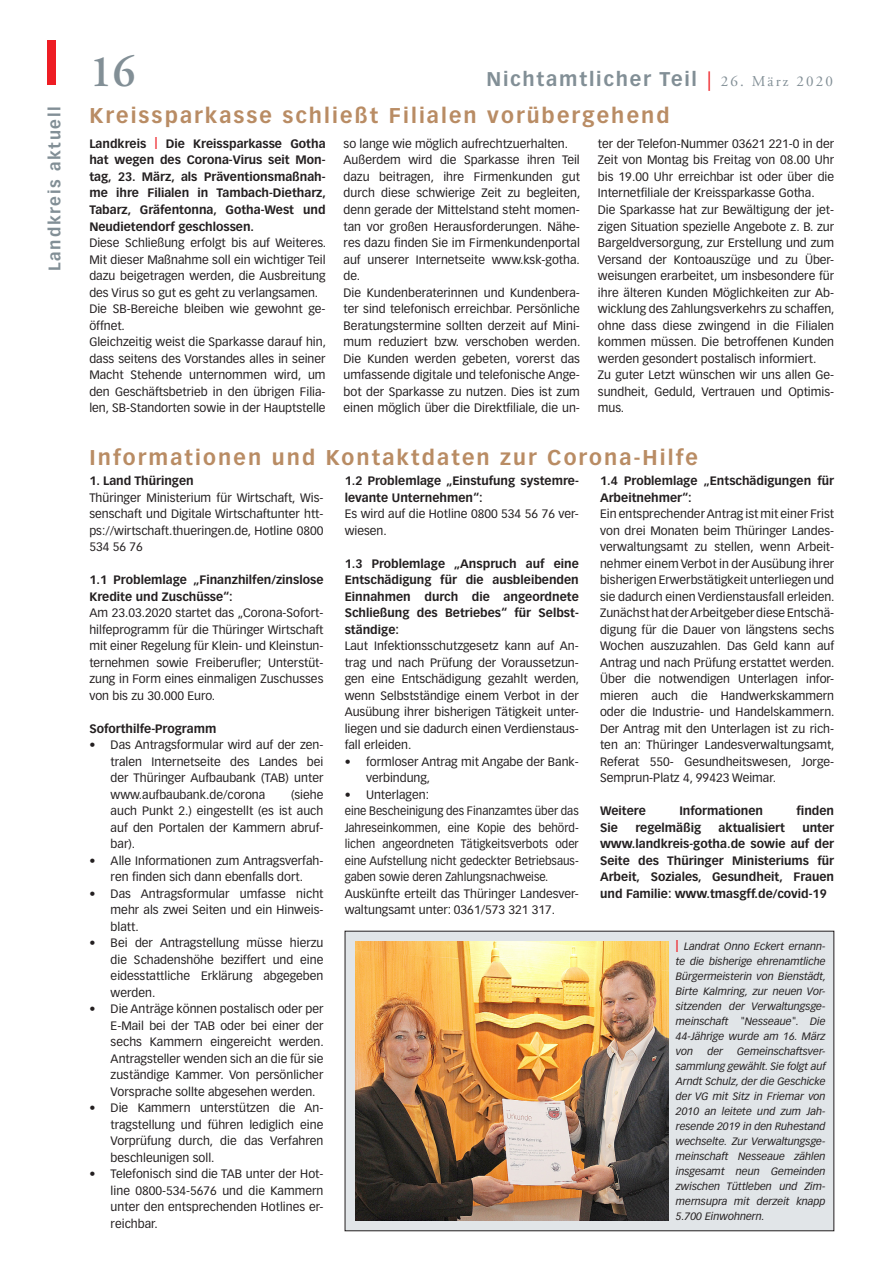
<style>
.page{position:relative;width:881px;height:1263px;background:#fff}
.page>*{position:absolute;margin:0;border:0;box-sizing:border-box;transform-origin:0 0}
.KOPF_Seite{font:600 45px "Adobe Garamond LT";color:#828f96}
.Überschrift{font:700 21px "Vectora LT";letter-spacing:.1em;color:#b98c64}
.überschrift_titel{font:700 21px "Vectora LT";letter-spacing:.1em;color:#b98c64}
.AMT_Kopzeile_1{font:700 19.5px "Vectora LT";letter-spacing:.09em;color:#828f96}
.Balken_Hochkant{font:700 16.5px "Vectora LT";letter-spacing:.1em;color:#828f96}
.Einzug_0_5{font:12px/16.5px "Vectora LT";color:#231f20;text-align:justify}
.Normalfett{font:700 12px/16.5px "Vectora LT";color:#231f20;text-align:justify}
.Einzug_0_5-2{font:12px/16.5px "Vectora LT";color:#231f20;text-align:justify;scale:.94 1}
.Bildunterschrift{font:italic 10.5px/15px "Vectora LT";color:#231f20;text-align:justify}
.s1{font-weight:400;color:#ee1d23}
.s2{font-family:"Adobe Garamond LT";font-weight:400;font-size:15px}
.s3{color:#ee1d23}
.s4{font-weight:700;font-style:normal;font-size:12px;color:#ee1d23}
</style>
<div class="page">
<div style="left:47px;top:40px;width:8px;height:45px;background:#ee1d23"></div>
<div style="left:345px;top:931px;width:488px;height:300px;background:#e1e5e8"></div>
<div style="left:344px;top:931px;width:489px;height:300px;border:1px solid #231f20"></div>
<img style="left:355px;top:942px;width:313px;height:279px">
<p class="Balken_Hochkant" style="left:45px;top:271px;width:166px;rotate:-90deg">Landkreis aktuell</p>
<p class="KOPF_Seite" style="left:89px;top:45px;width:47px">16</p>
<p class="AMT_Kopzeile_1" style="left:486px;top:67px;width:348px">Nichtamtlicher Teil <span class="s1">|</span> <span class="s2">26. März 2020</span></p>
<p class="Überschrift" style="left:89px;top:103px;width:581px">Kreissparkasse schließt Filialen vorübergehend</p>
<p class="Normalfett" style="left:89px;top:135px;width:238px">Landkreis <span class="s3">|</span> Die Kreissparkasse Gotha hat wegen des Corona-Virus seit Mon&shy;tag, 23. März, als Präventionsmaßnah&shy;me ihre Filialen in Tambach-Dietharz, Tabarz, Gräfentonna, Gotha-West und Neudietendorf geschlossen.</p>
<p class="Einzug_0_5" style="left:89px;top:235px;width:238px">Diese Schließung erfolgt bis auf Weiteres.<br>Mit dieser Maßnahme soll ein wichtiger Teil dazu beigetragen werden, die Ausbreitung des Virus so gut es geht zu verlangsamen.</p>
<p class="Einzug_0_5" style="left:89px;top:301px;width:238px">Die SB-Bereiche bleiben wie gewohnt ge&shy;öffnet.</p>
<p class="Einzug_0_5" style="left:89px;top:334px;width:238px">Gleichzeitig weist die Sparkasse darauf hin, dass seitens des Vorstandes alles in seiner Macht Stehende unternommen wird, um den Geschäftsbetrieb in den übrigen Filia&shy;len, SB-Standorten sowie in der Hauptstelle</p>
<p class="Einzug_0_5" style="left:597px;top:136px;width:238px">ter der Telefon-Nummer 03621 221-0 in der Zeit von Montag bis Freitag von 08.00 Uhr bis 19.00 Uhr erreichbar ist oder über die Internetfiliale der Kreissparkasse Gotha.</p>
<p class="Einzug_0_5" style="left:597px;top:202px;width:238px">Die Sparkasse hat zur Bewältigung der jet&shy;zigen Situation spezielle Angebote z. B. zur Bargeldversorgung, zur Erstellung und zum Versand der Kontoauszüge und zu Über&shy;weisungen erarbeitet, um insbesondere für ihre älteren Kunden Möglichkeiten zur Ab&shy;wicklung des Zahlungsverkehrs zu schaffen, ohne dass diese zwingend in die Filialen kommen müssen. Die betroffenen Kunden werden gesondert postalisch informiert.</p>
<p class="Einzug_0_5" style="left:597px;top:367px;width:238px">Zu guter Letzt wünschen wir uns allen Ge&shy;sundheit, Geduld, Vertrauen und Optimis&shy;mus.</p>
<p class="überschrift_titel" style="left:89px;top:444px;width:610px">Informationen und Kontaktdaten zur Corona-Hilfe</p>
<p class="Normalfett" style="left:89px;top:473px;width:106px">1. Land Thüringen</p>
<p class="Einzug_0_5" style="left:89px;top:489px;width:235px">Thüringer Ministerium für Wirtschaft, Wis&shy;senschaft und Digitale Wirtschaftunter htt&shy;ps://wirtschaft.thueringen.de, Hotline 0800<br>534 56 76</p>
<p class="Normalfett" style="left:89px;top:572px;width:235px">1.1 Problemlage „Finanzhilfen/zinslose<br>Kredite und Zuschüsse“:</p>
<p class="Einzug_0_5" style="left:89px;top:605px;width:235px">Am 23.03.2020 startet das „Corona-Sofort&shy;hilfeprogramm für die Thüringer Wirtschaft mit einer Regelung für Klein- und Kleinstun&shy;ternehmen sowie Freiberufler; Unterstüt&shy;zung in Form eines einmaligen Zuschusses von bis zu 30.000 Euro.</p>
<p class="Normalfett" style="left:89px;top:720px;width:128px">Soforthilfe-Programm</p>
<p class="Einzug_0_5" style="left:111px;top:737px;width:214px;text-indent:-21px">• Das Antragsformular wird auf der zen&shy;tralen Internetseite des Landes bei der Thüringer Aufbaubank (TAB) unter www.aufbaubank.de/corona</p>
<p class="Einzug_0_5" style="left:343px;top:136px;width:226px">so lange wie möglich aufrechtzuerhalten.</p>
<p class="Einzug_0_5" style="left:343px;top:152px;width:238px">Außerdem wird die Sparkasse ihren Teil dazu beitragen, ihre Firmenkunden gut durch diese schwierige Zeit zu begleiten, denn gerade der Mittelstand steht momen&shy;tan vor großen Herausforderungen. Nähe&shy;res dazu finden Sie im Firmenkundenportal auf unserer Internetseite www.ksk-gotha. de.</p>
<p class="Einzug_0_5" style="left:343px;top:284px;width:238px">Die Kundenberaterinnen und Kundenbera&shy;ter sind telefonisch erreichbar. Persönliche Beratungstermine sollten derzeit auf Mini&shy;mum reduziert bzw. verschoben werden.<br>Die Kunden werden gebeten, vorerst das umfassende digitale und telefonische Ange&shy;bot der Sparkasse zu nutzen. Dies ist zum einen möglich über die Direktfiliale, die un-</p>
<p class="Normalfett" style="left:344px;top:473px;width:235px">1.2 Problemlage „Einstufung systemre&shy;levante Unternehmen“:</p>
<p class="Einzug_0_5" style="left:344px;top:506px;width:235px">Es wird auf die Hotline 0800 534 56 76 ver&shy;wiesen.</p>
<p class="Normalfett" style="left:344px;top:555px;width:235px">1.3 Problemlage „Anspruch auf eine Entschädigung für die ausbleibenden Einnahmen durch die angeordnete Schließung des Betriebes“ für Selbst&shy;ständige:</p>
<p class="Einzug_0_5" style="left:344px;top:638px;width:236px">Laut Infektionsschutzgesetz kann auf An&shy;trag und nach Prüfung der Voraussetzun&shy;gen eine Entschädigung gezahlt werden, wenn Selbstständige einem Verbot in der Ausübung ihrer bisherigen Tätigkeit unter&shy;liegen und sie dadurch einen Verdienstaus&shy;fall erleiden.</p>
<p class="Einzug_0_5" style="left:366px;top:753px;width:214px;text-indent:-21px">• formloser Antrag mit Angabe der Bank&shy;verbindung,</p>
<p class="Einzug_0_5" style="left:344px;top:786px;width:86px">• Unterlagen:</p>
<p class="Einzug_0_5-2" style="left:344px;top:803px;width:250px">eine Bescheinigung des Finanzamtes über das Jahreseinkommen, eine Kopie des behörd&shy;lichen angeordneten Tätigkeitsverbots oder eine Aufstellung nicht gedeckter Betriebsaus&shy;gaben sowie deren Zahlungsnachweise.</p>
<p class="Einzug_0_5" style="left:344px;top:885px;width:235px">Auskünfte erteilt das Thüringer Landesver&shy;waltungsamt unter: 0361/573 321 317.</p>
<p class="Normalfett" style="left:600px;top:473px;width:235px">1.4 Problemlage „Entschädigungen für<br>Arbeitnehmer“:</p>
<p class="Einzug_0_5" style="left:600px;top:506px;width:236px">Ein entsprechender Antrag ist mit einer Frist von drei Monaten beim Thüringer Landes&shy;verwaltungsamt zu stellen, wenn Arbeit&shy;nehmer einem Verbot in der Ausübung ihrer bisherigen Erwerbstätigkeit unterliegen und sie dadurch einen Verdienstausfall erleiden.<br>Zunächst hat der Arbeitgeber diese Entschä&shy;digung für die Dauer von längstens sechs Wochen auszuzahlen. Das Geld kann auf Antrag und nach Prüfung erstattet werden.<br>Über die notwendigen Unterlagen infor&shy;mieren auch die Handwerkskammern oder die Industrie- und Handelskammern.<br>Der Antrag mit den Unterlagen ist zu rich&shy;ten an: Thüringer Landesverwaltungsamt, Referat 550- Gesundheitswesen, Jorge-Semprun-Platz 4, 99423 Weimar.</p>
<p class="Normalfett" style="left:600px;top:803px;width:47px">Weitere</p>
<p class="Normalfett" style="left:679px;top:803px;width:85px">Informationen</p>
<p class="Normalfett" style="left:796px;top:803px;width:39px">finden</p>
<p class="Normalfett" style="left:600px;top:819px;width:19px">Sie</p>
<p class="Normalfett" style="left:635px;top:819px;width:67px">regelmäßig</p>
<p class="Normalfett" style="left:718px;top:819px;width:68px">aktualisiert</p>
<p class="Einzug_0_5" style="left:111px;top:786px;width:214px;text-indent:180px">(siehe auch Punkt 2.) eingestellt (es ist auch auf den Portalen der Kammern abruf&shy;bar).</p>
<p class="Einzug_0_5" style="left:89px;top:852px;width:235px;text-align:center">• Alle Informationen zum Antragsverfah&shy;ren finden sich dann ebenfalls dort.</p>
<p class="Einzug_0_5" style="left:111px;top:885px;width:214px;text-indent:-21px">• Das Antragsformular umfasse nicht mehr als zwei Seiten und ein Hinweis&shy;blatt.</p>
<p class="Einzug_0_5" style="left:111px;top:935px;width:214px;text-indent:-21px">• Bei der Antragstellung müsse hierzu die Schadenshöhe beziffert und eine eidesstattliche Erklärung abgegeben werden.</p>
<p class="Einzug_0_5" style="left:111px;top:1001px;width:215px;text-indent:-21px">• Die Anträge können postalisch oder per E-Mail bei der TAB oder bei einer der sechs Kammern eingereicht werden.<br>Antragsteller wenden sich an die für sie zuständige Kammer. Von persönlicher Vorsprache sollte abgesehen werden.</p>
<p class="Einzug_0_5" style="left:111px;top:1100px;width:214px;text-indent:-21px">• Die Kammern unterstützen die An&shy;tragstellung und führen lediglich eine Vorprüfung durch, die das Verfahren beschleunigen soll.</p>
<p class="Einzug_0_5" style="left:111px;top:1166px;width:214px;text-indent:-21px">• Telefonisch sind die TAB unter der Hot&shy;line 0800-534-5676 und die Kammern unter den entsprechenden Hotlines er&shy;reichbar.</p>
<p class="Normalfett" style="left:600px;top:819px;width:235px;text-indent:202px">unter www.landkreis-gotha.de sowie auf der Seite des Thüringer Ministeriums für Arbeit, Soziales, Gesundheit, Frauen und Familie: www.tmasgff.de/covid-19</p>
<p class="Bildunterschrift" style="left:675px;top:939px;width:152px"><span class="s4">|</span> Landrat Onno Eckert ernann&shy;te die bisherige ehrenamtliche Bürgermeisterin von Bienstädt, Birte Kalmring, zur neuen Vor&shy;sitzenden der Verwaltungsge&shy;meinschaft "Nesseaue". Die 44-Jährige wurde am 16. März von</p>
<p class="Bildunterschrift" style="left:675px;top:1044px;width:151px;text-indent:61px">Gemeinschaftsver&shy;sammlung gewählt. Sie folgt auf Arndt Schulz, der die Geschicke der VG mit Sitz in Friemar von 2010 an leitete und zum Jah&shy;resende 2019 in den Ruhestand wechselte. Zur Verwaltungsge&shy;meinschaft Nesseaue zählen insgesamt neun Gemeinden zwischen Tüttleben und Zim&shy;mernsupra mit derzeit knapp 5.700 Einwohnern.</p>
<p class="Bildunterschrift" style="left:707px;top:1044px;width:17px">der</p>
</div>
